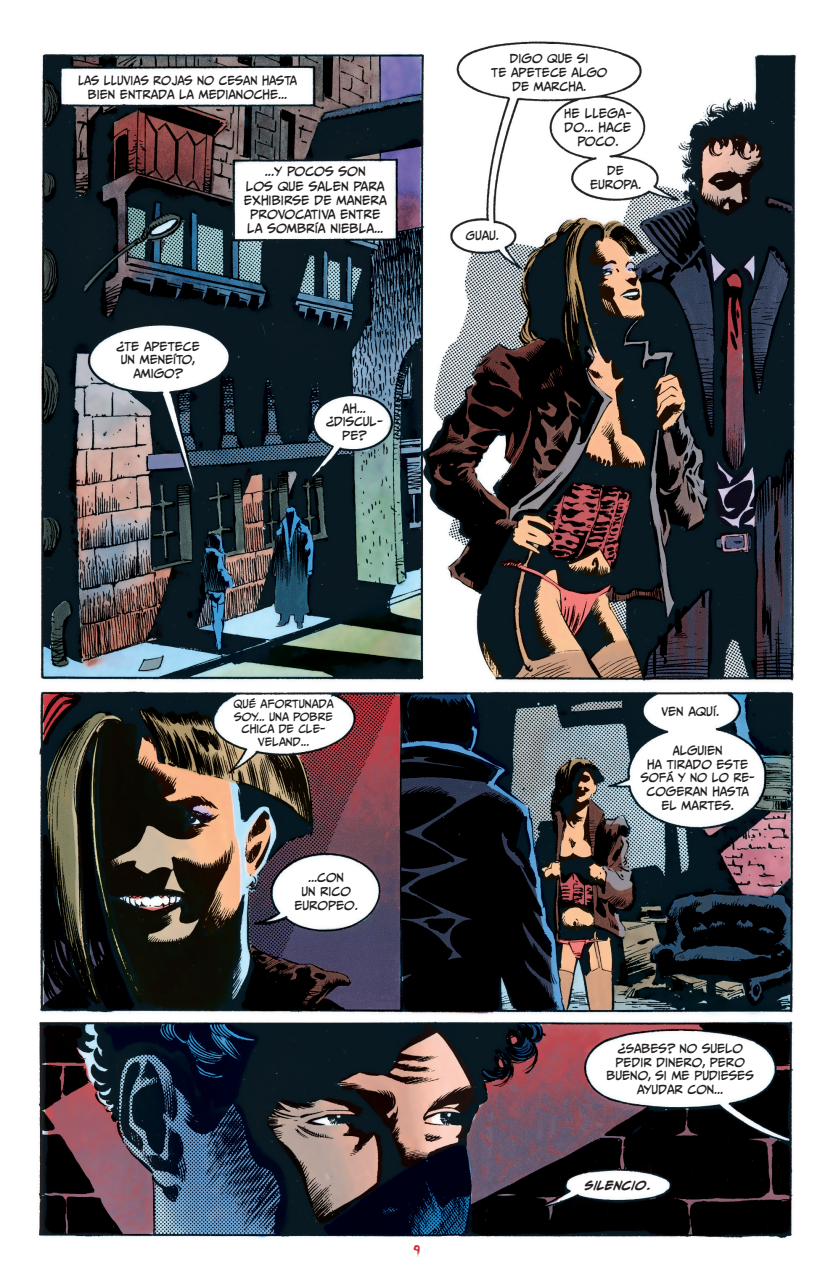
<style>
.page{position:relative;width:834px;height:1275px;background:#fff}
.page>*{position:absolute;margin:0;border:0;box-sizing:border-box;transform-origin:0 0}
.t1{font:12.25px "Dracula";color:#d1232a}
.t2{font:11.72px/14px "CC Meanwhile";color:#231f20;text-align:center}
.t3{font:11.38px/13.7px "CC Meanwhile";color:#231f20;text-align:center}
.t4{font:11.38px/13.7px "CC Meanwhile";color:#231f20;text-align:center;scale:.96 1}
.t5{font:italic 700 11.38px "CC Meanwhile";color:#231f20}
.t6{font:10.5px/12.6px "CC Meanwhile";color:#231f20;text-align:center}
</style>
<div class="page">
<img style="left:38px;top:41px;width:758px;height:1198px">
<p class="t4" style="left:78px;top:74px;width:229px">LAS LLUVIAS ROJAS NO CESAN HASTA<br>BIEN ENTRADA LA MEDIANOCHE...</p>
<p class="t3" style="left:116px;top:340px;width:85px">¿TE APETECE<br>UN MENEÍTO,<br>AMIGO?</p>
<p class="t2" style="left:244px;top:165px;width:144px">...Y POCOS SON<br>LOS QUE SALEN PARA<br>EXHIBIRSE DE MANERA<br>PROVOCATIVA ENTRE<br>LA SOMBRÍA NIEBLA...</p>
<p class="t3" style="left:325px;top:402px;width:59px">AH... ¿DISCUL-<br>PE?</p>
<p class="t3" style="left:491px;top:52px;width:117px">DIGO QUE SI<br>TE APETECE ALGO<br>DE MARCHA.</p>
<p class="t2" style="left:564px;top:107px;width:69px">HE LLEGA-<br>DO... HACE<br>POCO.</p>
<p class="t3" style="left:590px;top:164px;width:52px">DE<br>EUROPA.</p>
<p class="t3" style="left:466px;top:229px;width:34px">GUAU.</p>
<p class="t6" style="left:233px;top:698px;width:102px">QUÉ AFORTUNADA<br>SOY... UNA POBRE<br>CHICA DE CLE-<br>VELAND...</p>
<p class="t3" style="left:294px;top:871px;width:65px">...CON<br>UN RICO<br>EUROPEO.</p>
<p class="t1" style="left:413px;top:1245px;width:10px">9</p>
<p class="t3" style="left:661px;top:705px;width:59px">VEN AQUÍ.</p>
<p class="t3" style="left:640px;top:744px;width:116px">ALGUIEN<br>HA TIRADO ESTE<br>SOFÁ Y NO LO RE-<br>COGERAN HASTA<br>EL MARTES.</p>
<p class="t3" style="left:606px;top:1042px;width:149px">¿SABES? NO SUELO<br>PEDIR DINERO, PERO<br>BUENO, SI ME PUDIESES<br>AYUDAR CON...</p>
<p class="t5" style="left:584px;top:1178px;width:67px">SILENCIO.</p>
</div>
